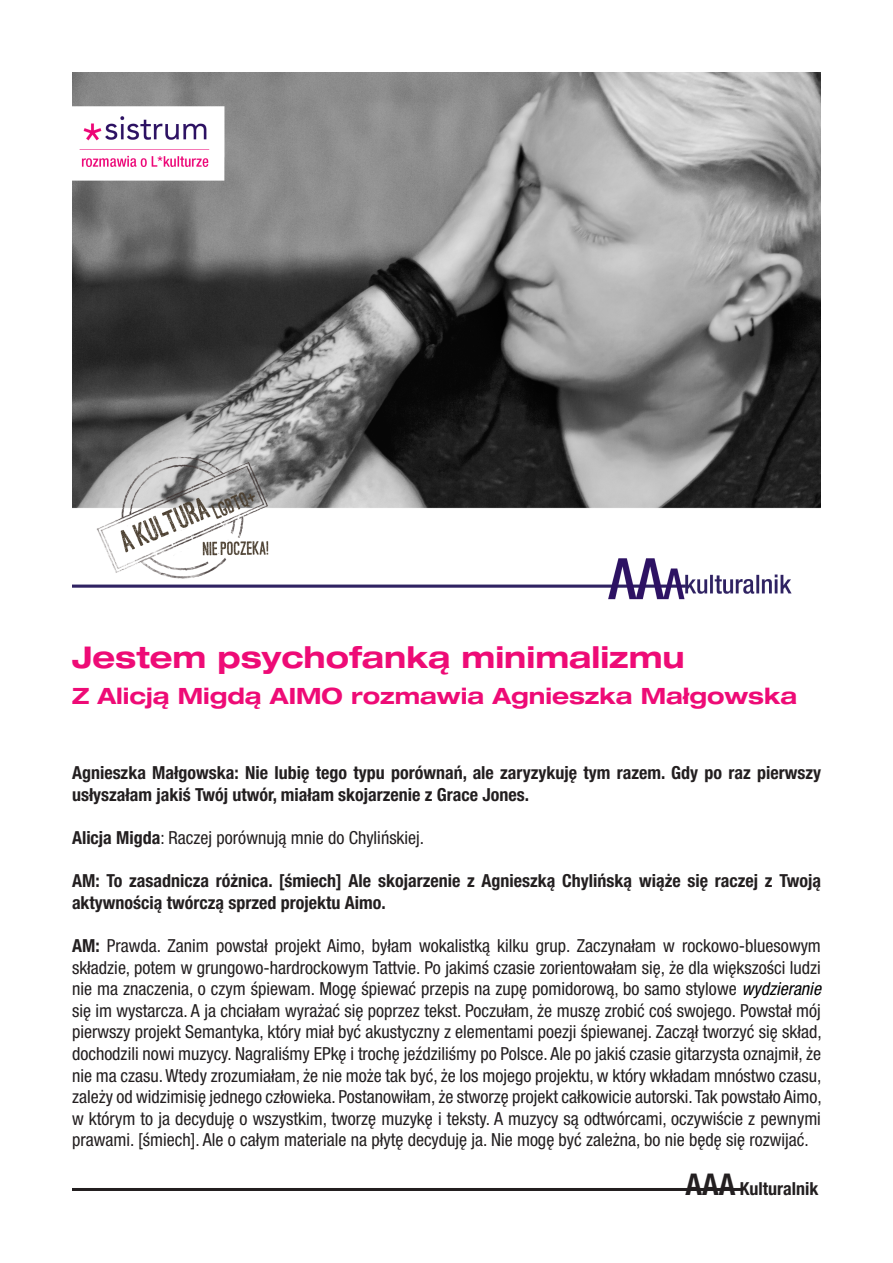
<style>
.page{position:relative;width:893px;height:1263px;background:#fff}
.page>*{position:absolute;margin:0;border:0;box-sizing:border-box;transform-origin:0 0}
.t1{font:700 expanded 30px "Helvetica Neue LT Pro";color:#ee0b76}
.t2{font:700 expanded 22.5px "Helvetica Neue LT Pro";color:#ee0b76}
.t3{font:condensed 18px/21.6px "Helvetica Neue LT Pro";color:#231f20;text-align:justify}
.t4{font:700 condensed 18px/21.6px "Helvetica Neue LT Pro";color:#231f20}
.s1{font-weight:700}
.s2{font-style:italic;color:#000}
.s3{font-size:30px}
</style>
<div class="page">
<hr style="left:72px;top:1188px;width:670px;height:3px;background:#231f20">
<img style="left:72px;top:72px;width:749px;height:528px">
<p class="t1" style="left:72px;top:638px;width:614px">Jestem psychofanką minimalizmu</p>
<p class="t2" style="left:72px;top:682px;width:726px">Z Alicją Migdą AIMO rozmawia Agnieszka Małgowska</p>
<p class="t4" style="left:72px;top:762px;width:750px">Agnieszka Małgowska: Nie lubię tego typu porównań, ale zaryzykuję tym razem. Gdy po raz pierwszy usłyszałam jakiś Twój utwór, miałam skojarzenie z Grace Jones.</p>
<p class="t3" style="left:72px;top:827px;width:354px"><span class="s1">Alicja Migda</span>: Raczej porównują mnie do Chylińskiej.</p>
<p class="t4" style="left:72px;top:870px;width:750px">AM: To zasadnicza różnica. [śmiech] Ale skojarzenie z Agnieszką Chylińską wiąże się raczej z Twoją aktywnością twórczą sprzed projektu Aimo.</p>
<p class="t3" style="left:72px;top:935px;width:751px"><span class="s1">AM:</span> Prawda. Zanim powstał projekt Aimo, byłam wokalistką kilku grup. Zaczynałam w rockowo-bluesowym składzie, potem w grungowo-hardrockowym Tattvie. Po jakimś czasie zorientowałam się, że dla większości ludzi nie ma znaczenia, o czym śpiewam. Mogę śpiewać przepis na zupę pomidorową, bo samo stylowe <span class="s2">wydzieranie </span>się im wystarcza. A ja chciałam wyrażać się poprzez tekst. Poczułam, że muszę zrobić coś swojego. Powstał mój pierwszy projekt Semantyka, który miał być akustyczny z elementami poezji śpiewanej. Zaczął tworzyć się skład, dochodzili nowi muzycy. Nagraliśmy EPkę i trochę jeździliśmy po Polsce. Ale po jakiś czasie gitarzysta oznajmił, że nie ma czasu. Wtedy zrozumiałam, że nie może tak być, że los mojego projektu, w który wkładam mnóstwo czasu, zależy od widzimisię jednego człowieka. Postanowiłam, że stworzę projekt całkowicie autorski. Tak powstało Aimo, w którym to ja decyduję o wszystkim, tworzę muzykę i teksty. A muzycy są odtwórcami, oczywiście z pewnymi prawami. [śmiech]. Ale o całym materiale na płytę decyduję ja. Nie mogę być zależna, bo nie będę się rozwijać.</p>
<p class="t4" style="left:686px;top:1178px;width:134px"><span class="s3">AAA</span> Kulturalnik</p>
</div>
